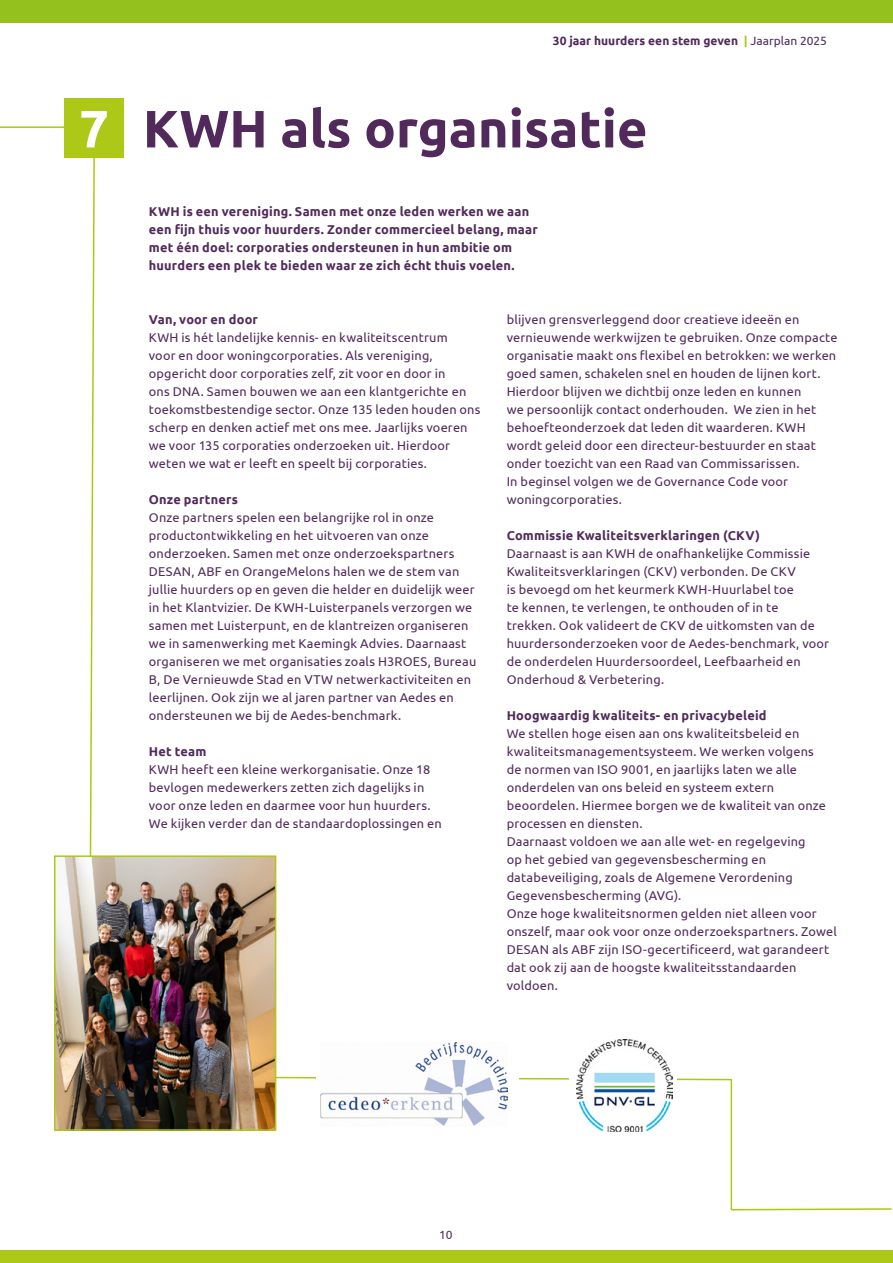
<style>
.page{position:relative;width:893px;height:1263px;background:#fff}
.page>*{position:absolute;margin:0;border:0;box-sizing:border-box;transform-origin:0 0}
.t1{font:700 52.5px "Ubuntu";color:#512a5b}
.t2{font:12.75px/18px "Ubuntu";letter-spacing:.015em;color:#512a5b}
.t3{font:700 12.75px/18px "Ubuntu";letter-spacing:.015em;color:#512a5b}
.t4{font:700 12px "Ubuntu";color:#512a5b}
.t5{font:12px "Ubuntu";color:#512a5b}
.s1{color:#adc816}
.s2{font-weight:400}
.s3{color:#fff}
</style>
<div class="page">
<div style="left:64px;top:98px;width:60px;height:60px;background:#adc816"></div>
<img style="left:576px;top:1039px;width:97px;height:92px">
<img style="left:320px;top:1042px;width:187px;height:84px">
<img style="left:57px;top:858px;width:216px;height:270px">
<div style="left:54px;top:855px;width:222px;height:276px;border:2px solid #adc816"></div>
<div style="left:0;top:1251px;width:893px;height:12px;background:#adc816"></div>
<div style="left:0;top:0;width:893px;height:23px;background:#95c11f"></div>
<p class="t4" style="left:553px;top:34px;width:276px">30 jaar huurders een stem geven <span class="s1">|</span> <span class="s2">Jaarplan 2025</span></p>
<h1 class="t1" style="left:79px;top:97px;width:570px"><span class="s3">7</span> KWH als organisatie</h1>
<p class="t3" style="left:149px;top:202px;width:391px">KWH is een vereniging. Samen met onze leden werken we aan een fijn thuis voor huurders. Zonder commercieel belang, maar met één doel: corporaties ondersteunen in hun ambitie om huurders een plek te bieden waar ze zich écht thuis voelen.</p>
<p class="t3" style="left:149px;top:310px;width:111px">Van, voor en door</p>
<p class="t2" style="left:149px;top:328px;width:333px">KWH is hét landelijke kennis- en kwaliteitscentrum<br>voor en door woningcorporaties. Als vereniging, opgericht door corporaties zelf, zit voor en door in<br>ons DNA. Samen bouwen we aan een klantgerichte en toekomstbestendige sector. Onze 135 leden houden ons scherp en denken actief met ons mee. Jaarlijks voeren we voor 135 corporaties onderzoeken uit. Hierdoor weten we wat er leeft en speelt bij corporaties.</p>
<p class="t3" style="left:149px;top:490px;width:91px">Onze partners</p>
<p class="t2" style="left:149px;top:508px;width:329px">Onze partners spelen een belangrijke rol in onze productontwikkeling en het uitvoeren van onze onderzoeken. Samen met onze onderzoekspartners DESAN, ABF en OrangeMelons halen we de stem van jullie huurders op en geven die helder en duidelijk weer in het Klantvizier. De KWH-Luisterpanels verzorgen we samen met Luisterpunt, en de klantreizen organiseren we in samenwerking met Kaemingk Advies. Daarnaast organiseren we met organisaties zoals H3ROES, Bureau B, De Vernieuwde Stad en VTW netwerkactiviteiten en leerlijnen. Ook zijn we al jaren partner van Aedes en ondersteunen we bij de Aedes-benchmark.</p>
<p class="t3" style="left:149px;top:742px;width:59px">Het team</p>
<p class="t2" style="left:149px;top:760px;width:295px">KWH heeft een kleine werkorganisatie. Onze 18 bevlogen medewerkers zetten zich dagelijks in voor onze leden en daarmee voor hun huurders.<br>We kijken verder dan de standaardoplossingen en</p>
<p class="t2" style="left:507px;top:310px;width:332px">blijven grensverleggend door creatieve ideeën en vernieuwende werkwijzen te gebruiken. Onze compacte organisatie maakt ons flexibel en betrokken: we werken goed samen, schakelen snel en houden de lijnen kort.<br>Hierdoor blijven we dichtbij onze leden en kunnen<br>we persoonlijk contact onderhouden. We zien in het behoefteonderzoek dat leden dit waarderen. KWH wordt geleid door een directeur-bestuurder en staat onder toezicht van een Raad van Commissarissen.<br>In beginsel volgen we de Governance Code voor woningcorporaties.</p>
<p class="t3" style="left:507px;top:526px;width:255px">Commissie Kwaliteitsverklaringen (CKV)</p>
<p class="t2" style="left:507px;top:544px;width:324px">Daarnaast is aan KWH de onafhankelijke Commissie Kwaliteitsverklaringen (CKV) verbonden. De CKV<br>is bevoegd om het keurmerk KWH-Huurlabel toe<br>te kennen, te verlengen, te onthouden of in te trekken. Ook valideert de CKV de uitkomsten van de huurdersonderzoeken voor de Aedes-benchmark, voor de onderdelen Huurdersoordeel, Leefbaarheid en Onderhoud &amp; Verbetering.</p>
<p class="t3" style="left:507px;top:706px;width:261px">Hoogwaardig kwaliteits- en privacybeleid</p>
<p class="t2" style="left:507px;top:724px;width:332px">We stellen hoge eisen aan ons kwaliteitsbeleid en kwaliteitsmanagementsysteem. We werken volgens<br>de normen van ISO 9001, en jaarlijks laten we alle onderdelen van ons beleid en systeem extern beoordelen. Hiermee borgen we de kwaliteit van onze processen en diensten.<br>Daarnaast voldoen we aan alle wet- en regelgeving<br>op het gebied van gegevensbescherming en databeveiliging, zoals de Algemene Verordening Gegevensbescherming (AVG).<br>Onze hoge kwaliteitsnormen gelden niet alleen voor onszelf, maar ook voor onze onderzoekspartners. Zowel DESAN als ABF zijn ISO-gecertificeerd, wat garandeert dat ook zij aan de hoogste kwaliteitsstandaarden voldoen.</p>
<p class="t5" style="left:439px;top:1228px;width:15px">10</p>
</div>
